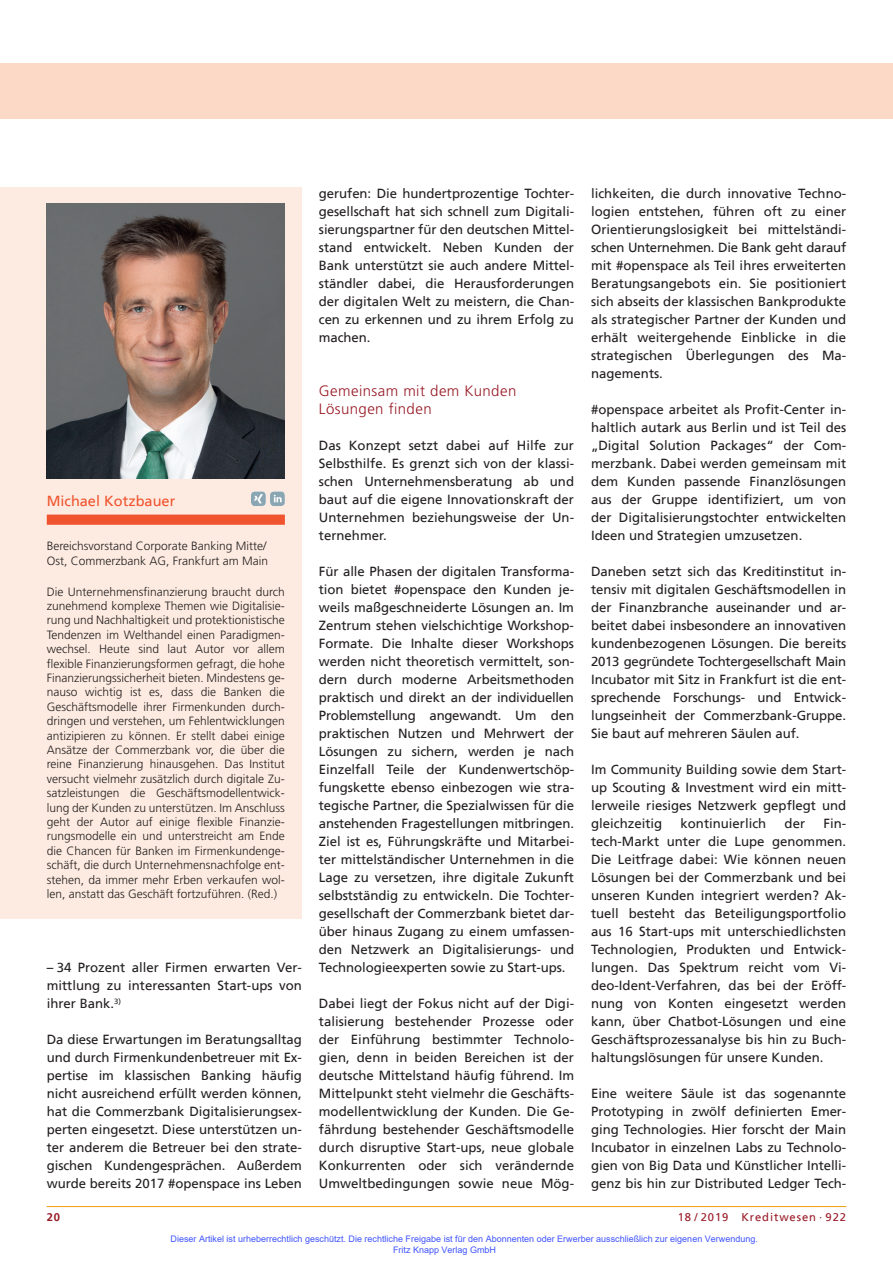
<style>
.page{position:relative;width:893px;height:1263px;background:#fff}
.page>*{position:absolute;margin:0;border:0;box-sizing:border-box;transform-origin:0 0}
.t1{font:300 15px/18px "Frutiger";letter-spacing:.03em;color:#981a26}
.t2{font:14.55px "Frutiger";color:#f0542e}
.t3{font:13.2px/18px "Frutiger";color:#231f20;text-align:justify}
.t4{font:300 12px/14.4px "Frutiger";color:#231f20}
.t5{font:11.25px "Frutiger";letter-spacing:.08em;color:#981a26}
.t6{font:700 11.25px "Frutiger";color:#981a26}
.t7{font:9px/10.8px "Arial";color:#4054ff}
</style>
<div class="page">
<div style="left:0;top:64px;width:893px;height:55px;background:#fcd9c7"></div>
<hr style="left:47px;top:1206px;width:799px;height:1px;background:#f1a31e">
<div style="left:0;top:187px;width:302px;height:731px;background:#fdebe1"></div>
<div style="left:47px;top:514px;width:238px;height:11px;background:#f0542e"></div>
<img style="left:47px;top:204px;width:238px;height:274px">
<svg style="left:251px;top:491px;width:34px;height:15px"></svg>
<p class="t2" style="left:47px;top:494px;width:130px">Michael Kotzbauer</p>
<p class="t4" style="left:47px;top:539px;width:223px">Bereichsvorstand Corporate Banking Mitte/<br>Ost, Commerzbank AG, Frankfurt am Main</p>
<p class="t4" style="left:47px;top:584px;width:240px;text-align:justify">Die Unternehmensfinanzierung braucht durch zunehmend komplexe Themen wie Digitalisie&shy;rung und Nachhaltigkeit und protektionistische Tendenzen im Welthandel einen Paradigmen&shy;wechsel. Heute sind laut Autor vor allem flexible Finanzierungsformen gefragt, die hohe Finanzierungssicherheit bieten. Mindestens ge&shy;nauso wichtig ist es, dass die Banken die Geschäftsmodelle ihrer Firmenkunden durch&shy;dringen und verstehen, um Fehlentwicklungen antizipieren zu können. Er stellt dabei einige Ansätze der Commerzbank vor, die über die reine Finanzierung hinausgehen. Das Institut versucht vielmehr zusätzlich durch digitale Zu&shy;satzleistungen die Geschäftsmodellentwick&shy;lung der Kunden zu unterstützen. Im Anschluss geht der Autor auf einige flexible Finanzie&shy;rungsmodelle ein und unterstreicht am Ende die Chancen für Banken im Firmenkundenge&shy;schäft, die durch Unternehmensnachfolge ent&shy;stehen, da immer mehr Erben verkaufen wol&shy;len, anstatt das Geschäft fortzuführen. (Red.)</p>
<p class="t3" style="left:47px;top:959px;width:257px">– 34 Prozent aller Firmen erwarten Ver&shy;mittlung zu interessanten Start-ups von ihrer Bank.<sup>3)</sup></p>
<p class="t3" style="left:47px;top:1031px;width:257px">Da diese Erwartungen im Beratungsalltag und durch Firmenkundenbetreuer mit Ex&shy;pertise im klassischen Banking häufig nicht ausreichend erfüllt werden können, hat die Commerzbank Digitalisierungsex&shy;perten eingesetzt. Diese unterstützen un&shy;ter anderem die Betreuer bei den strate&shy;gischen Kundengesprächen. Außerdem wurde bereits 2017 #openspace ins Leben</p>
<p class="t3" style="left:319px;top:185px;width:257px">gerufen: Die hundertprozentige Tochter&shy;gesellschaft hat sich schnell zum Digitali&shy;sierungspartner für den deutschen Mittel&shy;stand entwickelt. Neben Kunden der Bank unterstützt sie auch andere Mittel&shy;ständler dabei, die Herausforderungen der digitalen Welt zu meistern, die Chan&shy;cen zu erkennen und zu ihrem Erfolg zu machen.</p>
<p class="t1" style="left:319px;top:382px;width:199px">Gemeinsam mit dem Kunden<br>Lösungen finden</p>
<p class="t3" style="left:319px;top:437px;width:257px">Das Konzept setzt dabei auf Hilfe zur Selbsthilfe. Es grenzt sich von der klassi&shy;schen Unternehmensberatung ab und baut auf die eigene Innovationskraft der Unternehmen beziehungsweise der Un&shy;ternehmer.</p>
<p class="t3" style="left:319px;top:563px;width:257px">Für alle Phasen der digitalen Transforma&shy;tion bietet #openspace den Kunden je&shy;weils maßgeschneiderte Lösungen an. Im Zentrum stehen vielschichtige Workshop-Formate. Die Inhalte dieser Workshops werden nicht theoretisch vermittelt, son&shy;dern durch moderne Arbeitsmethoden praktisch und direkt an der individuellen Problemstellung angewandt. Um den praktischen Nutzen und Mehrwert der Lösungen zu sichern, werden je nach Einzelfall Teile der Kundenwertschöp&shy;fungskette ebenso einbezogen wie stra&shy;tegische Partner, die Spezialwissen für die anstehenden Fragestellungen mitbringen.<br>Ziel ist es, Führungskräfte und Mitarbei&shy;ter mittelständischer Unternehmen in die Lage zu versetzen, ihre digitale Zukunft selbstständig zu entwickeln. Die Tochter&shy;gesellschaft der Commerzbank bietet dar&shy;über hinaus Zugang zu einem umfassen&shy;den Netzwerk an Digitalisierungs- und Technologieexperten sowie zu Start-ups.</p>
<p class="t3" style="left:319px;top:995px;width:257px">Dabei liegt der Fokus nicht auf der Digi&shy;talisierung bestehender Prozesse oder der Einführung bestimmter Technolo&shy;gien, denn in beiden Bereichen ist der deutsche Mittelstand häufig führend. Im Mittelpunkt steht vielmehr die Geschäfts&shy;modellentwicklung der Kunden. Die Ge&shy;fährdung bestehender Geschäftsmodelle durch disruptive Start-ups, neue globale Konkurrenten oder sich verändernde Umweltbedingungen sowie neue Mög-</p>
<p class="t3" style="left:591px;top:185px;width:257px">lichkeiten, die durch innovative Techno&shy;logien entstehen, führen oft zu einer Orientierungslosigkeit bei mittelständi&shy;schen Unternehmen. Die Bank geht darauf mit #openspace als Teil ihres erweiterten Beratungsangebots ein. Sie positioniert sich abseits der klassischen Bankprodukte als strategischer Partner der Kunden und erhält weitergehende Einblicke in die strategischen Überlegungen des Ma&shy;nagements.</p>
<p class="t3" style="left:591px;top:401px;width:257px">#openspace arbeitet als Profit-Center in&shy;haltlich autark aus Berlin und ist Teil des „Digital Solution Packages“ der Com&shy;merzbank. Dabei werden gemeinsam mit dem Kunden passende Finanzlösungen aus der Gruppe identifiziert, um von der Digitalisierungstochter entwickelten Ideen und Strategien umzusetzen.</p>
<p class="t3" style="left:591px;top:563px;width:257px">Daneben setzt sich das Kreditinstitut in&shy;tensiv mit digitalen Geschäftsmodellen in der Finanzbranche auseinander und ar&shy;beitet dabei insbesondere an innovativen kundenbezogenen Lösungen. Die bereits 2013 gegründete Tochtergesellschaft Main Incubator mit Sitz in Frankfurt ist die ent&shy;sprechende Forschungs- und Entwick&shy;lungseinheit der Commerzbank-Gruppe.<br>Sie baut auf mehreren Säulen auf.</p>
<p class="t3" style="left:591px;top:761px;width:257px">Im Community Building sowie dem Start&shy;up Scouting &amp; Investment wird ein mitt&shy;lerweile riesiges Netzwerk gepflegt und gleichzeitig</p>
<p class="t3" style="left:680px;top:815px;width:87px">kontinuierlich</p>
<p class="t3" style="left:785px;top:815px;width:22px">der</p>
<p class="t3" style="left:591px;top:815px;width:257px;text-indent:232px">Fin&shy;tech-Markt unter die Lupe genommen.<br>Die Leitfrage dabei: Wie können neuen Lösungen bei der Commerzbank und bei unseren Kunden integriert werden? Ak&shy;tuell besteht das Beteiligungsportfolio aus 16 Start-ups mit unterschiedlichsten Technologien, Produkten und Entwick&shy;lungen. Das Spektrum reicht vom Vi&shy;deo-Ident-Verfahren, das bei der Eröff&shy;nung von Konten eingesetzt werden kann, über Chatbot-Lösungen und eine Geschäftsprozessanalyse bis hin zu Buch&shy;haltungslösungen für unsere Kunden.</p>
<p class="t3" style="left:591px;top:1085px;width:257px">Eine weitere Säule ist das sogenannte Prototyping in zwölf definierten Emer&shy;ging Technologies. Hier forscht der Main Incubator in einzelnen Labs zu Technolo&shy;gien von Big Data und Künstlicher Intelli&shy;genz bis hin zur Distributed Ledger Tech-</p>
<p class="t6" style="left:47px;top:1211px;width:15px">20</p>
<p class="t5" style="left:678px;top:1211px;width:170px">18 / 2019 Kreditwesen · 922</p>
<p class="t7" style="left:393px;top:1233px;width:366px;text-indent:-223px">Dieser Artikel ist urheberrechtlich geschützt. Die rechtliche Freigabe ist für den Abonnenten oder Erwerber ausschließlich zur eigenen Verwendung.<br>Fritz Knapp Verlag GmbH</p>
</div>
